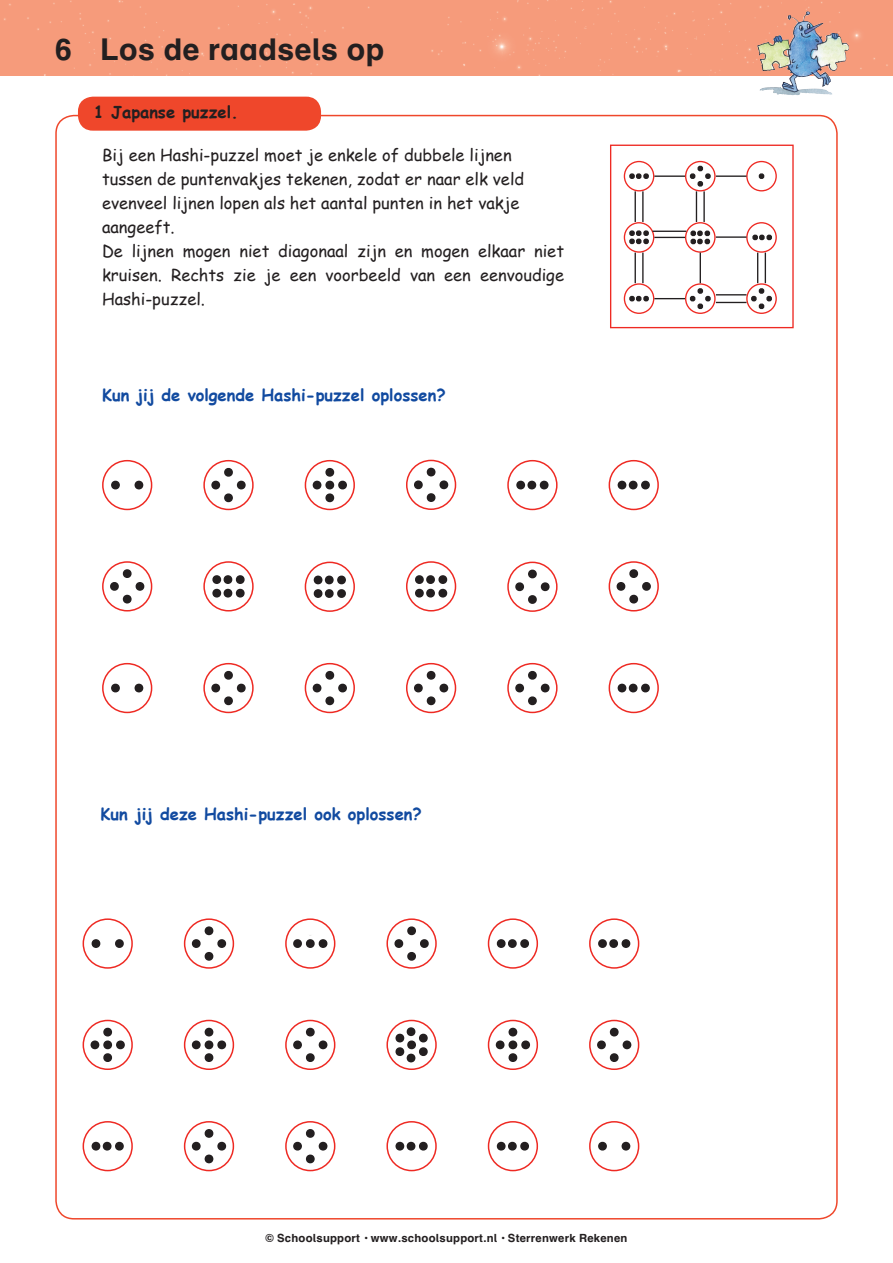
<style>
.page{position:relative;width:893px;height:1263px;background:#fff}
.page>*{position:absolute;margin:0;border:0;box-sizing:border-box;transform-origin:0 0}
.t1{font:700 30px "Schulbuch Nord";letter-spacing:.015em;color:#231f20}
.t2{font:16.5px/24px "Comic Sans MS";color:#231f20}
.t3{font:700 16.5px "Comic Sans MS";color:#114aa0}
.t4{font:700 16.5px "Comic Sans MS";color:#231f20}
.t5{font:700 11.25px "Schulbuch Nord";letter-spacing:.02em;color:#231f20}
</style>
<div class="page">
<div style="left:78px;top:97px;width:243px;height:34px;background:#ef472b;border-radius:15px"></div>
<div style="left:203px;top:561px;width:51px;height:50px;border:2px solid #ee2a23;border-radius:50%"></div>
<svg style="left:212px;top:575px;width:33px;height:23px"></svg>
<div style="left:102px;top:561px;width:50px;height:50px;border:2px solid #ee2a23;border-radius:50%"></div>
<svg style="left:108px;top:567px;width:37px;height:38px"></svg>
<div style="left:305px;top:562px;width:50px;height:50px;border:2px solid #ee2a23;border-radius:50%"></div>
<svg style="left:313px;top:575px;width:33px;height:23px"></svg>
<div style="left:406px;top:561px;width:50px;height:50px;border:2px solid #ee2a23;border-radius:50%"></div>
<svg style="left:415px;top:575px;width:33px;height:23px"></svg>
<div style="left:507px;top:562px;width:51px;height:50px;border:2px solid #ee2a23;border-radius:50%"></div>
<svg style="left:513px;top:568px;width:37px;height:38px"></svg>
<div style="left:609px;top:561px;width:50px;height:50px;border:2px solid #ee2a23;border-radius:50%"></div>
<svg style="left:615px;top:567px;width:36px;height:38px"></svg>
<div style="left:203px;top:663px;width:51px;height:50px;border:2px solid #ee2a23;border-radius:50%"></div>
<svg style="left:210px;top:669px;width:36px;height:38px"></svg>
<div style="left:102px;top:663px;width:50px;height:50px;border:2px solid #ee2a23;border-radius:50%"></div>
<svg style="left:111px;top:683px;width:9px;height:10px"></svg>
<svg style="left:134px;top:683px;width:10px;height:10px"></svg>
<div style="left:305px;top:663px;width:50px;height:50px;border:2px solid #ee2a23;border-radius:50%"></div>
<svg style="left:311px;top:669px;width:36px;height:38px"></svg>
<div style="left:406px;top:663px;width:50px;height:50px;border:2px solid #ee2a23;border-radius:50%"></div>
<svg style="left:412px;top:669px;width:37px;height:38px"></svg>
<div style="left:507px;top:663px;width:51px;height:50px;border:2px solid #ee2a23;border-radius:50%"></div>
<svg style="left:513px;top:669px;width:37px;height:38px"></svg>
<svg style="left:617px;top:683px;width:33px;height:10px"></svg>
<div style="left:609px;top:663px;width:50px;height:50px;border:2px solid #ee2a23;border-radius:50%"></div>
<div style="left:203px;top:460px;width:51px;height:50px;border:2px solid #ee2a23;border-radius:50%"></div>
<svg style="left:210px;top:466px;width:36px;height:38px"></svg>
<div style="left:102px;top:460px;width:50px;height:50px;border:2px solid #ee2a23;border-radius:50%"></div>
<svg style="left:111px;top:480px;width:9px;height:10px"></svg>
<svg style="left:134px;top:480px;width:10px;height:10px"></svg>
<div style="left:305px;top:460px;width:50px;height:50px;border:2px solid #ee2a23;border-radius:50%"></div>
<svg style="left:311px;top:466px;width:36px;height:38px"></svg>
<div style="left:406px;top:460px;width:50px;height:50px;border:2px solid #ee2a23;border-radius:50%"></div>
<svg style="left:412px;top:466px;width:37px;height:38px"></svg>
<svg style="left:516px;top:480px;width:33px;height:10px"></svg>
<div style="left:507px;top:460px;width:51px;height:50px;border:2px solid #ee2a23;border-radius:50%"></div>
<svg style="left:617px;top:480px;width:33px;height:10px"></svg>
<div style="left:609px;top:460px;width:50px;height:50px;border:2px solid #ee2a23;border-radius:50%"></div>
<div style="left:610px;top:145px;width:184px;height:183px;border:1px solid #ee2a23"></div>
<div style="left:624px;top:161px;width:30px;height:30px;border:1px solid #ee2a23;border-radius:50%"></div>
<div style="left:685px;top:161px;width:31px;height:30px;border:1px solid #ee2a23;border-radius:50%"></div>
<div style="left:746px;top:161px;width:31px;height:30px;border:1px solid #ee2a23;border-radius:50%"></div>
<div style="left:624px;top:222px;width:30px;height:31px;border:1px solid #ee2a23;border-radius:50%"></div>
<div style="left:685px;top:222px;width:31px;height:31px;border:1px solid #ee2a23;border-radius:50%"></div>
<div style="left:746px;top:222px;width:31px;height:31px;border:1px solid #ee2a23;border-radius:50%"></div>
<div style="left:624px;top:283px;width:30px;height:31px;border:1px solid #ee2a23;border-radius:50%"></div>
<div style="left:685px;top:283px;width:31px;height:31px;border:1px solid #ee2a23;border-radius:50%"></div>
<div style="left:746px;top:283px;width:31px;height:31px;border:1px solid #ee2a23;border-radius:50%"></div>
<hr style="left:654px;top:237px;width:31px;height:1px;background:#231f20">
<hr style="left:652px;top:231px;width:34px;height:1px;background:#231f20">
<hr style="left:654px;top:298px;width:31px;height:1px;background:#231f20">
<hr style="left:654px;top:175px;width:31px;height:2px;background:#231f20">
<hr style="left:716px;top:175px;width:30px;height:2px;background:#231f20">
<hr style="left:716px;top:236px;width:30px;height:2px;background:#231f20">
<hr style="left:716px;top:294px;width:30px;height:1px;background:#231f20">
<hr style="left:716px;top:302px;width:30px;height:1px;background:#231f20">
<hr style="left:635px;top:191px;width:1px;height:31px;background:#231f20">
<hr style="left:642px;top:191px;width:2px;height:31px;background:#231f20">
<hr style="left:696px;top:191px;width:1px;height:31px;background:#231f20">
<hr style="left:703px;top:191px;width:2px;height:31px;background:#231f20">
<hr style="left:635px;top:253px;width:1px;height:30px;background:#231f20">
<hr style="left:642px;top:253px;width:2px;height:30px;background:#231f20">
<hr style="left:700px;top:253px;width:1px;height:30px;background:#231f20">
<hr style="left:757px;top:253px;width:1px;height:30px;background:#231f20">
<hr style="left:765px;top:253px;width:1px;height:30px;background:#231f20">
<svg style="left:688px;top:164px;width:23px;height:24px"></svg>
<svg style="left:688px;top:287px;width:23px;height:24px"></svg>
<svg style="left:749px;top:287px;width:24px;height:24px"></svg>
<svg style="left:758px;top:173px;width:7px;height:6px"></svg>
<svg style="left:689px;top:230px;width:22px;height:16px"></svg>
<svg style="left:629px;top:230px;width:20px;height:15px"></svg>
<svg style="left:629px;top:173px;width:20px;height:6px"></svg>
<svg style="left:629px;top:295px;width:20px;height:7px"></svg>
<svg style="left:752px;top:234px;width:20px;height:7px"></svg>
<svg style="left:291px;top:925px;width:37px;height:37px"></svg>
<div style="left:285px;top:918px;width:50px;height:51px;border:2px solid #ee2a23;border-radius:50%"></div>
<div style="left:285px;top:1121px;width:50px;height:50px;border:2px solid #ee2a23;border-radius:50%"></div>
<svg style="left:291px;top:1127px;width:37px;height:38px"></svg>
<div style="left:285px;top:1020px;width:50px;height:50px;border:2px solid #ee2a23;border-radius:50%"></div>
<svg style="left:291px;top:1026px;width:37px;height:38px"></svg>
<div style="left:184px;top:918px;width:50px;height:51px;border:2px solid #ee2a23;border-radius:50%"></div>
<svg style="left:190px;top:925px;width:36px;height:37px"></svg>
<div style="left:184px;top:1121px;width:50px;height:50px;border:2px solid #ee2a23;border-radius:50%"></div>
<svg style="left:190px;top:1127px;width:36px;height:38px"></svg>
<svg style="left:190px;top:1026px;width:36px;height:38px"></svg>
<div style="left:184px;top:1020px;width:50px;height:50px;border:2px solid #ee2a23;border-radius:50%"></div>
<svg style="left:91px;top:939px;width:10px;height:9px"></svg>
<svg style="left:115px;top:939px;width:9px;height:9px"></svg>
<div style="left:83px;top:918px;width:50px;height:51px;border:2px solid #ee2a23;border-radius:50%"></div>
<div style="left:83px;top:1121px;width:50px;height:50px;border:2px solid #ee2a23;border-radius:50%"></div>
<svg style="left:91px;top:1141px;width:33px;height:10px"></svg>
<svg style="left:89px;top:1026px;width:36px;height:38px"></svg>
<div style="left:83px;top:1020px;width:50px;height:50px;border:2px solid #ee2a23;border-radius:50%"></div>
<svg style="left:496px;top:939px;width:33px;height:9px"></svg>
<div style="left:488px;top:918px;width:50px;height:51px;border:2px solid #ee2a23;border-radius:50%"></div>
<svg style="left:496px;top:1141px;width:33px;height:10px"></svg>
<div style="left:488px;top:1121px;width:50px;height:50px;border:2px solid #ee2a23;border-radius:50%"></div>
<svg style="left:494px;top:1026px;width:36px;height:38px"></svg>
<div style="left:488px;top:1020px;width:50px;height:50px;border:2px solid #ee2a23;border-radius:50%"></div>
<svg style="left:598px;top:939px;width:33px;height:9px"></svg>
<div style="left:589px;top:918px;width:50px;height:51px;border:2px solid #ee2a23;border-radius:50%"></div>
<svg style="left:598px;top:1141px;width:9px;height:10px"></svg>
<svg style="left:621px;top:1141px;width:10px;height:10px"></svg>
<div style="left:589px;top:1121px;width:50px;height:50px;border:2px solid #ee2a23;border-radius:50%"></div>
<div style="left:589px;top:1020px;width:50px;height:50px;border:2px solid #ee2a23;border-radius:50%"></div>
<svg style="left:595px;top:1026px;width:37px;height:38px"></svg>
<div style="left:386px;top:918px;width:51px;height:51px;border:2px solid #ee2a23;border-radius:50%"></div>
<svg style="left:393px;top:925px;width:36px;height:37px"></svg>
<svg style="left:395px;top:1141px;width:33px;height:10px"></svg>
<div style="left:386px;top:1121px;width:51px;height:50px;border:2px solid #ee2a23;border-radius:50%"></div>
<div style="left:386px;top:1020px;width:51px;height:50px;border:2px solid #ee2a23;border-radius:50%"></div>
<svg style="left:394px;top:1025px;width:34px;height:39px"></svg>
<div style="left:0;top:0;width:893px;height:75px;background:#f69b7b"></div>
<img style="left:757px;top:12px;width:49px;height:61px">
<div style="left:303px;top:926px;width:14px;height:9px;background:#fff;border-radius:3px"></div>
<div style="left:302px;top:925px;width:16px;height:10px;border:2px solid #fff;border-radius:3px"></div>
<div style="left:303px;top:952px;width:14px;height:9px;background:#fff;border-radius:3px"></div>
<div style="left:302px;top:951px;width:16px;height:11px;border:2px solid #fff;border-radius:3px"></div>
<h1 class="t1" style="left:55px;top:30px;width:330px">6 Los de raadsels op</h1>
<p class="t4" style="left:94px;top:100px;width:146px">1 Japanse puzzel.</p>
<p class="t2" style="left:102px;top:142px;width:464px">Bij een Hashi-puzzel moet je enkele of dubbele lijnen tussen de puntenvakjes tekenen, zodat er naar elk veld evenveel lijnen lopen als het aantal punten in het vakje aangeeft.<br>De lijnen mogen niet diagonaal zijn en mogen elkaar niet kruisen. Rechts zie je een voorbeeld van een eenvoudige Hashi-puzzel.</p>
<p class="t3" style="left:102px;top:382px;width:345px">Kun jij de volgende Hashi-puzzel oplossen?</p>
<p class="t3" style="left:101px;top:802px;width:323px">Kun jij deze Hashi-puzzel ook oplossen?</p>
<p class="t5" style="left:265px;top:1230px;width:364px">© Schoolsupport • www.schoolsupport.nl • Sterrenwerk Rekenen</p>
</div>
